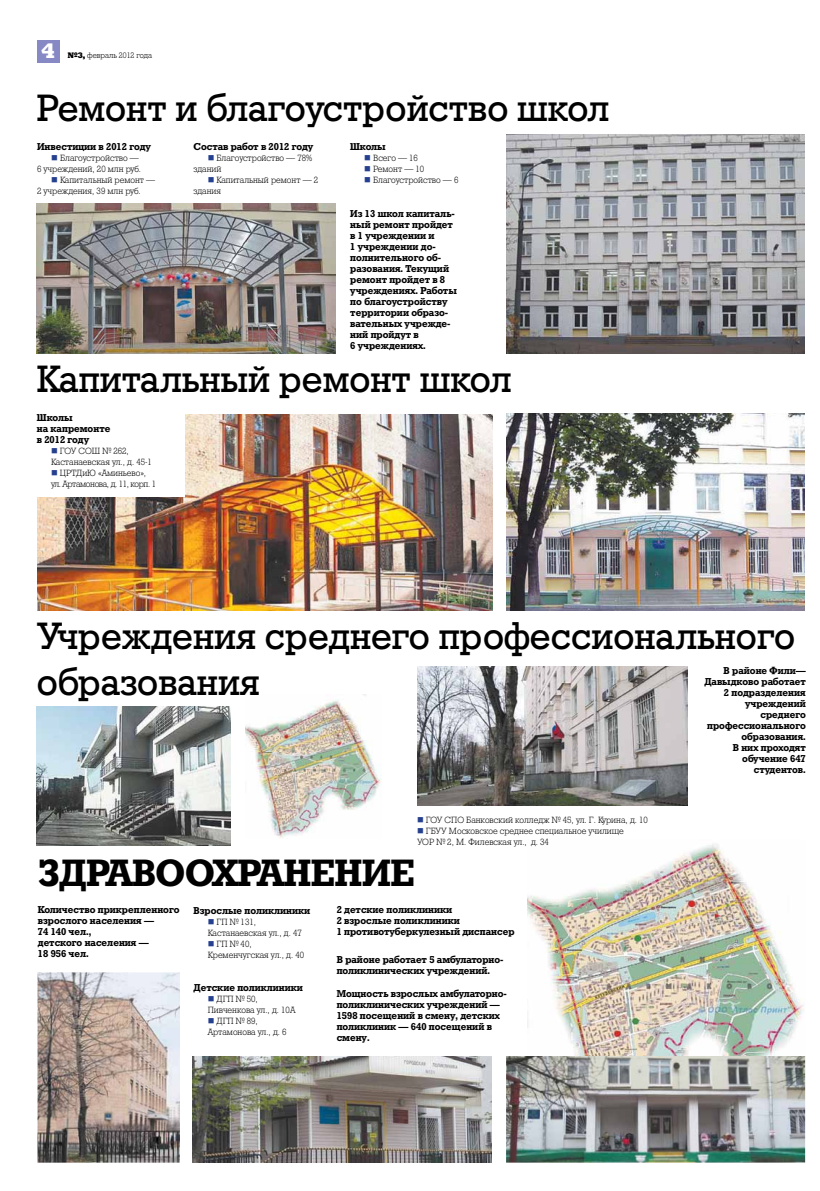
<style>
.page{position:relative;width:820px;height:1191px;background:#fff}
.page>*{position:absolute;margin:0;border:0;box-sizing:border-box;transform-origin:0 0}
.t1{font:38px/45.6px "Geo Slb 712 Medium CBT";color:#000}
.t2{font:38px "Geo Slb 712 Bold CBT";color:#000}
.t3{font:21px "Geo Slb 712 XBCBT";color:#fff}
.t4{font:10px/11px "Geo Slb 712 Bold CBT";color:#000}
.t5{font:9px/11px "Geo Slb 712 Light CBT";color:#000}
.t6{font:9px/11px "Geo Slb 712 Light CBT";letter-spacing:-.04em;color:#000}
.t7{font:8px "Geo Slb 712 Light CBT";color:#000}
.s1{font-family:"Geo Slb 712 XBCBT"}
.s2{color:#25408f}
</style>
<div class="page">
<div style="left:37px;top:41px;width:22px;height:22px;background:#8689c3"></div>
<img style="left:527px;top:844px;width:277px;height:212px">
<img style="left:245px;top:704px;width:137px;height:134px">
<img style="left:37px;top:706px;width:194px;height:139px">
<img style="left:417px;top:666px;width:270px;height:139px">
<img style="left:37px;top:414px;width:455px;height:197px">
<img style="left:506px;top:413px;width:298px;height:198px">
<div style="left:28px;top:404px;width:156px;height:93px;background:#fff"></div>
<img style="left:506px;top:134px;width:298px;height:220px">
<img style="left:37px;top:203px;width:299px;height:151px">
<img style="left:193px;top:1056px;width:298px;height:106px">
<img style="left:506px;top:1056px;width:298px;height:106px">
<img style="left:38px;top:972px;width:142px;height:190px">
<h2 class="t3" style="left:42px;top:38px;width:15px">4</h2>
<p class="t7" style="left:68px;top:51px;width:86px"><span class="s1">№3,</span> февраль 2012 года</p>
<h1 class="t1" style="left:37px;top:84px;width:573px">Ремонт и благоустройство школ</h1>
<p class="t4" style="left:350px;top:141px;width:37px">Школы</p>
<p class="t5" style="left:364px;top:152px;width:55px"><span class="s2">■</span> Всего — 16</p>
<p class="t5" style="left:364px;top:163px;width:61px"><span class="s2">■</span> Ремонт — 10</p>
<p class="t5" style="left:364px;top:174px;width:95px"><span class="s2">■</span> Благоустройство — 6</p>
<p class="t4" style="left:193px;top:141px;width:121px">Состав работ в 2012 году</p>
<p class="t5" style="left:193px;top:152px;width:120px;text-indent:14px"><span class="s2">■</span> Благоустройство — 78% зданий</p>
<p class="t5" style="left:193px;top:174px;width:126px;text-indent:14px"><span class="s2">■</span> Капитальный ремонт — 2 здания</p>
<p class="t4" style="left:37px;top:141px;width:115px">Инвестиции в 2012 году</p>
<p class="t5" style="left:37px;top:152px;width:105px;text-align:right"><span class="s2">■</span> Благоустройство —<br>6 учреждений, 20 млн руб.</p>
<p class="t5" style="left:37px;top:174px;width:120px;text-indent:14px"><span class="s2">■</span> Капитальный ремонт —<br>2 учреждения, 39 млн руб.</p>
<p class="t4" style="left:350px;top:207px;width:108px">Из 13 школ капиталь&shy;ный ремонт пройдет в 1 учреждении и<br>1 учреждении до&shy;полнительного об&shy;разования. Текущий ремонт пройдет в 8 учреждениях. Работы по благоустройству территории образо&shy;вательных учрежде&shy;ний пройдут в<br>6 учреждениях.</p>
<h1 class="t1" style="left:37px;top:356px;width:476px">Капитальный ремонт школ</h1>
<p class="t4" style="left:37px;top:412px;width:75px">Школы<br>на капремонте в 2012 году</p>
<p class="t5" style="left:51px;top:445px;width:102px"><span class="s2">■</span> ГОУ СОШ № 262,<br>Кастанаевская ул., д. 45-1</p>
<p class="t6" style="left:51px;top:467px;width:106px"><span class="s2">■</span> ЦРТДиЮ «Аминьево», ул. Артамонова, д. 11, корп. 1</p>
<h1 class="t1" style="left:37px;top:613px;width:759px">Учреждения среднего профессионального образования</h1>
<p class="t4" style="left:704px;top:665px;width:103px;text-align:right">В районе Фили—<br>Давыдково работает<br>2 подразделения учреждений среднего профессионального образования.<br>В них проходят обучение 647 студентов.</p>
<p class="t5" style="left:417px;top:815px;width:232px"><span class="s2">■</span> ГОУ СПО Банковский колледж № 45, ул. Г. Курина, д. 10</p>
<p class="t5" style="left:417px;top:826px;width:208px"><span class="s2">■</span> ГБУУ Московское среднее специальное училище<br>УОР № 2, М. Филевская ул., д. 34</p>
<h1 class="t2" style="left:38px;top:850px;width:48px">Здравоохранение</h1>
<p class="t4" style="left:38px;top:904px;width:143px">Количество прикрепленного взрослого населения —<br>74 140 чел.,<br>детского населения —<br>18 956 чел.</p>
<p class="t4" style="left:336px;top:904px;width:179px">2 детские поликлиники<br>2 взрослые поликлиники<br>1 противотуберкулезный диспансер</p>
<p class="t4" style="left:336px;top:954px;width:168px">В районе работает 5 амбулаторно&shy;поликлинических учреждений.</p>
<p class="t4" style="left:336px;top:988px;width:172px">Мощность взрослых амбулаторно&shy;поликлинических учреждений —<br>1598 посещений в смену, детских поликлиник — 640 посещений в смену.</p>
<p class="t4" style="left:193px;top:905px;width:118px">Взрослые поликлиники</p>
<p class="t5" style="left:208px;top:916px;width:96px"><span class="s2">■</span> ГП № 131,<br>Кастанаевская ул., д. 47</p>
<p class="t5" style="left:208px;top:938px;width:98px"><span class="s2">■</span> ГП № 40,<br>Кременчугская ул., д. 40</p>
<p class="t4" style="left:193px;top:982px;width:111px">Детские поликлиники</p>
<p class="t5" style="left:208px;top:993px;width:89px"><span class="s2">■</span> ДГП № 50,<br>Пивченкова ул., д. 10А</p>
<p class="t5" style="left:208px;top:1015px;width:80px"><span class="s2">■</span> ДГП № 89,<br>Артамонова ул., д. 6</p>
</div>
